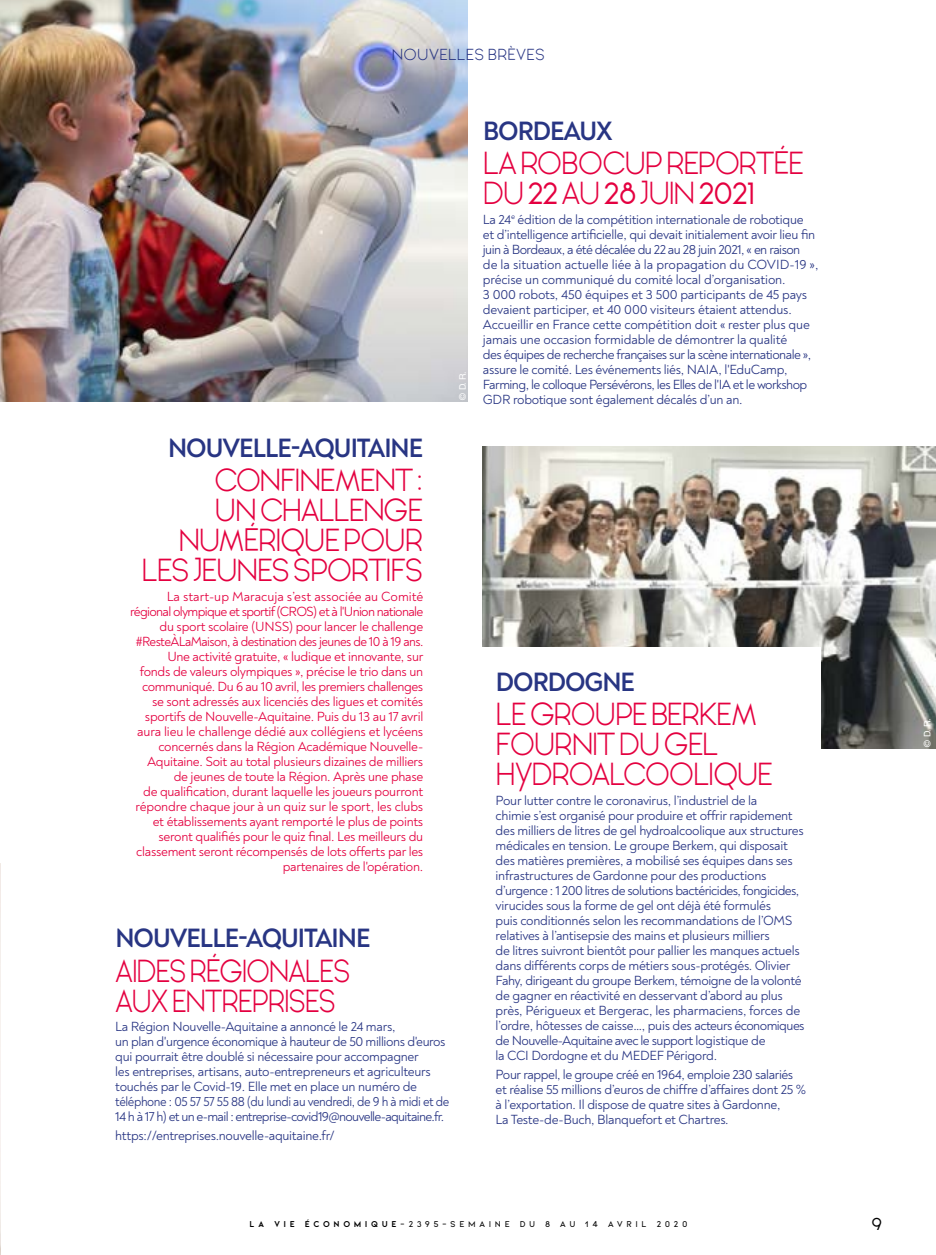
<style>
.page{position:relative;width:936px;height:1255px;background:#fff}
.page>*{position:absolute;margin:0;border:0;box-sizing:border-box;transform-origin:0 0}
.t1{font:300 33px/30px "Ginora Sans";letter-spacing:-.04em;color:#e40040;scale:.95 1}
.t2{font:300 33px/30px "Ginora Sans";letter-spacing:-.04em;color:#e40040;scale:.9 1}
.t3{font:700 27px "Noah";letter-spacing:-.04em;color:#283583;scale:.95 1}
.t4{font:300 25.5px "Ginora Sans";color:#000}
.t5{font:300 16.5px "Ginora Sans";letter-spacing:.02em;color:#283583}
.t6{font:13.5px/15px "Noah";letter-spacing:-.02em;color:#283583}
.t7{font:13.5px/15px "Noah";letter-spacing:-.02em;color:#e40040;text-align:right}
.t8{font:600 9px "Kiona";letter-spacing:.385em;color:#000}
.t9{font:9px "Helvetica LT";color:#fff}
.s1{font-size:45px}
.s2{font-weight:700}
</style>
<div class="page">
<img style="left:0;top:863px;width:1px;height:391px">
<img style="left:0;top:0;width:468px;height:402px">
<img style="left:483px;top:446px;width:452px;height:302px">
<div style="left:462px;top:646px;width:359px;height:232px;background:#fff"></div>
<p class="t5" style="left:392px;top:46px;width:154px">NOUVELLES BRÈVES</p>
<h2 class="t3" style="left:168px;top:431px;width:270px">NOUVELLE-AQUITAINE</h2>
<h1 class="t1" style="left:142px;top:465px;width:298px;text-align:right">CONFINEMENT:<br>UN CHALLENGE<br>NUMÉRIQUE POUR<br>LES JEUNES SPORTIFS</h1>
<p class="t7" style="left:130px;top:588px;width:295px">La start-up Maracuja s’est associée au Comité régional olympique et sportif (CROS) et à l'Union nationale du sport scolaire (UNSS) pour lancer le challenge #ResteÀLaMaison, à destination des jeunes de 10 à 19 ans.<br>Une activité gratuite, « ludique et innovante, sur<br>fonds de valeurs olympiques », précise le trio dans un communiqué. Du 6 au 10 avril, les premiers challenges se sont adressés aux licenciés des ligues et comités sportifs de Nouvelle-Aquitaine. Puis du 13 au 17 avril aura lieu le challenge dédié aux collégiens et lycéens concernés dans la Région Académique Nouvelle-Aquitaine. Soit au total plusieurs dizaines de milliers de jeunes de toute la Région. Après une phase<br>de qualification, durant laquelle les joueurs pourront répondre chaque jour à un quiz sur le sport, les clubs et établissements ayant remporté le plus de points seront qualifiés pour le quiz final. Les meilleurs du classement seront récompensés de lots offerts par les partenaires de l'opération.</p>
<p class="t9" style="left:457px;top:399px;width:30px;rotate:-90deg">© D. R.</p>
<h2 class="t3" style="left:115px;top:921px;width:270px">NOUVELLE-AQUITAINE</h2>
<h1 class="t2" style="left:115px;top:955px;width:263px">AIDES RÉGIONALES<br>AUX ENTREPRISES</h1>
<p class="t6" style="left:115px;top:1018px;width:335px">La Région Nouvelle-Aquitaine a annoncé le 24 mars,<br>un plan d'urgence économique à hauteur de 50 millions d'euros qui pourrait être doublé si nécessaire pour accompagner<br>les entreprises, artisans, auto-entrepreneurs et agriculteurs touchés par le Covid-19. Elle met en place un numéro de téléphone : 05 57 57 55 88 (du lundi au vendredi, de 9 h à midi et de 14 h à 17 h) et un e-mail : entreprise-covid19@nouvelle-aquitaine.fr.</p>
<p class="t6" style="left:115px;top:1128px;width:221px">https://entreprises.nouvelle-aquitaine.fr/</p>
<h2 class="t3" style="left:483px;top:114px;width:138px">BORDEAUX</h2>
<h1 class="t1" style="left:483px;top:148px;width:339px">LA ROBOCUP REPORTÉE<br>DU <span class="s1">22</span> AU <span class="s1">28</span> JUIN <span class="s1">2021</span></h1>
<p class="t6" style="left:483px;top:212px;width:337px">La 24<sup>e</sup> édition de la compétition internationale de robotique<br>et d’intelligence artificielle, qui devait initialement avoir lieu fin juin à Bordeaux, a été décalée du 22 au 28 juin 2021, « en raison<br>de la situation actuelle liée à la propagation du COVID-19 », précise un communiqué du comité local d’organisation.<br>3 000 robots, 450 équipes et 3 500 participants de 45 pays devaient participer, et 40 000 visiteurs étaient attendus.<br>Accueillir en France cette compétition doit « rester plus que jamais une occasion formidable de démontrer la qualité<br>des équipes de recherche françaises sur la scène internationale », assure le comité. Les événements liés, NAIA, l'EduCamp, Farming, le colloque Persévérons, les Elles de l'IA et le workshop GDR robotique sont également décalés d’un an.</p>
<h2 class="t3" style="left:495px;top:665px;width:148px">DORDOGNE</h2>
<h1 class="t1" style="left:495px;top:699px;width:293px">LE GROUPE BERKEM<br>FOURNIT DU GEL<br>HYDROALCOOLIQUE</h1>
<p class="t6" style="left:495px;top:792px;width:310px">Pour lutter contre le coronavirus, l’industriel de la<br>chimie s’est organisé pour produire et offrir rapidement des milliers de litres de gel hydroalcoolique aux structures médicales en tension. Le groupe Berkem, qui disposait des matières premières, a mobilisé ses équipes dans ses infrastructures de Gardonne pour des productions d’urgence : 1 200 litres de solutions bactéricides, fongicides, virucides sous la forme de gel ont déjà été formulés<br>puis conditionnés selon les recommandations de l’OMS relatives à l’antisepsie des mains et plusieurs milliers<br>de litres suivront bientôt pour pallier les manques actuels dans différents corps de métiers sous-protégés. Olivier Fahy, dirigeant du groupe Berkem, témoigne de la volonté de gagner en réactivité en desservant d’abord au plus près, Périgueux et Bergerac, les pharmaciens, forces de l’ordre, hôtesses de caisse…, puis des acteurs économiques de Nouvelle-Aquitaine avec le support logistique de<br>la CCI Dordogne et du MEDEF Périgord.</p>
<p class="t6" style="left:495px;top:1067px;width:312px">Pour rappel, le groupe créé en 1964, emploie 230 salariés et réalise 55 millions d’euros de chiffre d’affaires dont 25 % à l’exportation. Il dispose de quatre sites à Gardonne,<br>La Teste-de-Buch, Blanquefort et Chartres.</p>
<p class="t8" style="left:249px;top:1219px;width:439px"><span class="s2">LA VIE ÉCONOMIQUE</span>-2395-SEMAINE DU 8 AU 14 AVRIL 2020</p>
<h3 class="t4" style="left:870px;top:1208px;width:13px">9</h3>
<p class="t9" style="left:922px;top:746px;width:30px;rotate:-90deg">© D. R.</p>
</div>
